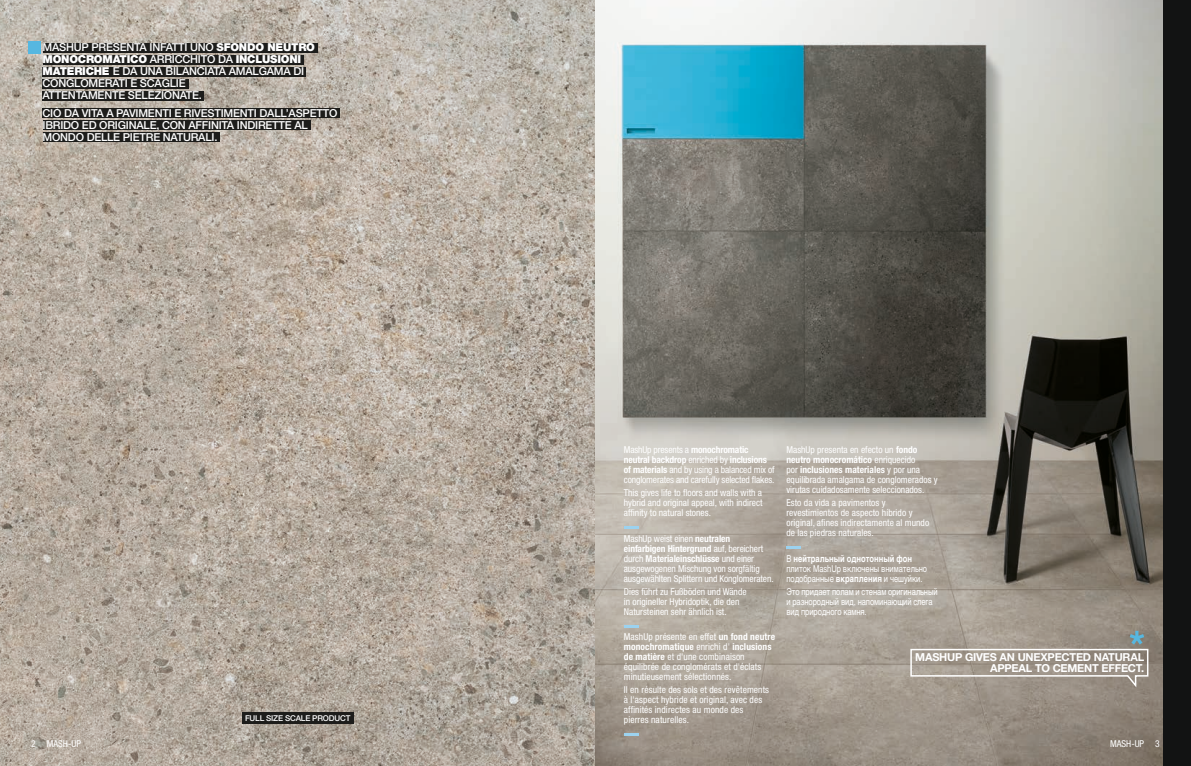
<style>
.page{position:relative;width:1191px;height:766px;background:#fff}
.page>*{position:absolute;margin:0;border:0;box-sizing:border-box;transform-origin:0 0}
.t1{font:500 11px/12px "Helvetica Neue LT Std";letter-spacing:-.02em;color:#fff}
.t2{font:700 11px/11.5px "Helvetica Neue LT Std";letter-spacing:-.02em;color:#fff;text-align:right}
.t3{font:condensed 9.5px/10px "Helvetica Neue LT Std";color:#fff}
.t4{font:9.5px/10px "Helvetica Cyr Upright";letter-spacing:-.01em;color:#fff;scale:.8 1}
.t5{font:700 9.5px "Helvetica Cyr";letter-spacing:.005em;color:#fff;scale:.8 1}
.t6{font:500 8px "Helvetica Neue LT Std";letter-spacing:-.02em;color:#fff}
.s1{font-weight:900}
.s2{font-weight:700}
.s3{font-family:"Helvetica Cyr Upright";font-weight:400}
.s4{font-family:"Helvetica Cyr";font-weight:700}
</style>
<div class="page">
<div style="left:0;top:0;width:1191px;height:765px;background:#121313"></div>
<img style="left:0;top:0;width:1162px;height:765px">
<div style="left:43px;top:43px;width:274px;height:9px;background:#1d1d1b"></div>
<div style="left:43px;top:55px;width:260px;height:9px;background:#1d1d1b"></div>
<div style="left:43px;top:67px;width:263px;height:9px;background:#1d1d1b"></div>
<div style="left:43px;top:79px;width:146px;height:9px;background:#1d1d1b"></div>
<div style="left:43px;top:91px;width:161px;height:9px;background:#1d1d1b"></div>
<div style="left:43px;top:108px;width:297px;height:10px;background:#1d1d1b"></div>
<div style="left:43px;top:120px;width:267px;height:10px;background:#1d1d1b"></div>
<div style="left:43px;top:132px;width:177px;height:10px;background:#1d1d1b"></div>
<div style="left:242px;top:712px;width:111px;height:11px;background:#1d1d1b"></div>
<div style="left:28px;top:41px;width:13px;height:13px;background:#56b7e0"></div>
<svg style="left:624px;top:526px;width:14px;height:2px"></svg>
<hr style="left:624px;top:624px;width:14px;height:3px;background:#9cd2ef">
<svg style="left:624px;top:733px;width:14px;height:2px"></svg>
<svg style="left:786px;top:546px;width:15px;height:2px"></svg>
<svg style="left:909px;top:630px;width:240px;height:59px;background:#a1998e"></svg>
<p class="t1" style="left:43px;top:41px;width:274px">MASHUP PRESENTA INFATTI UNO <span class="s1">SFONDO NEUTRO MONOCROMATICO</span> ARRICCHITO DA <span class="s1">INCLUSIONI MATERICHE</span> E DA UNA BILANCIATA AMALGAMA DI CONGLOMERATI E SCAGLIE<br>ATTENTAMENTE SELEZIONATE.</p>
<p class="t1" style="left:43px;top:107px;width:296px">CIÒ DÀ VITA A PAVIMENTI E RIVESTIMENTI DALL’ASPETTO<br>IBRIDO ED ORIGINALE, CON AFFINITÀ INDIRETTE AL<br>MONDO DELLE PIETRE NATURALI.</p>
<p class="t6" style="left:245px;top:713px;width:107px">FULL SIZE SCALE PRODUCT</p>
<p class="t3" style="left:624px;top:444px;width:152px">MashUp presents a <span class="s2">monochromatic neutral backdrop</span> enriched by <span class="s2">inclusions of materials</span> and by using a balanced mix of conglomerates and carefully selected flakes.</p>
<p class="t3" style="left:624px;top:487px;width:140px;text-align:justify">This gives life to floors and walls with a hybrid and original appeal, with indirect affinity to natural stones.</p>
<p class="t3" style="left:624px;top:533px;width:151px">MashUp weist einen <span class="s2">neutralen einfarbigen Hintergrund</span> auf, bereichert durch <span class="s2">Materialeinschlüsse</span> und einer ausgewogenen Mischung von sorgfältig ausgewählten Splittern und Konglomeraten.</p>
<p class="t3" style="left:624px;top:586px;width:124px">Dies führt zu Fußböden und Wände in origineller Hybridoptik, die den<br>Natursteinen sehr ähnlich ist.</p>
<p class="t3" style="left:624px;top:631px;width:153px">MashUp présente en effet <span class="s2">un fond neutre monochromatique</span> enrichi d' <span class="s2">inclusions de matière</span> et d'une combinaison équilibrée de conglomérats et d'éclats minutieusement sélectionnés.</p>
<p class="t3" style="left:624px;top:684px;width:147px">Il en résulte des sols et des revêtements à l'aspect hybride et original, avec des affinités indirectes au monde des pierres naturelles.</p>
<p class="t3" style="left:786px;top:444px;width:153px">MashUp presenta en efecto un <span class="s2">fondo neutro monocromático</span> enriquecido<br>por <span class="s2">inclusiones materiales</span> y por una equilibrada amalgama de conglomerados y virutas cuidadosamente seleccionados.</p>
<p class="t3" style="left:786px;top:497px;width:144px">Esto da vida a pavimentos y revestimientos de aspecto híbrido y original, afines indirectamente al mundo de las piedras naturales.</p>
<p class="t5" style="left:786px;top:552px;width:159px"><span class="s3">В</span> нейтральный однотонный фон</p>
<p class="t4" style="left:786px;top:563px;width:177px">плиток MashUp включены внимательно подобранные <span class="s4">вкрапления</span> и чешуйки.</p>
<p class="t4" style="left:786px;top:586px;width:190px">Это придает полам и стенам оригинальный и разнородный вид, напоминающий слега вид природного камня.</p>
<p class="t2" style="left:915px;top:650px;width:230px">MASHUP GIVES AN UNEXPECTED NATURAL<br>APPEAL TO CEMENT EFFECT.</p>
<p class="t3" style="left:31px;top:738px;width:51px">2 MASH-UP</p>
<p class="t3" style="left:1110px;top:738px;width:51px">MASH-UP 3</p>
</div>
